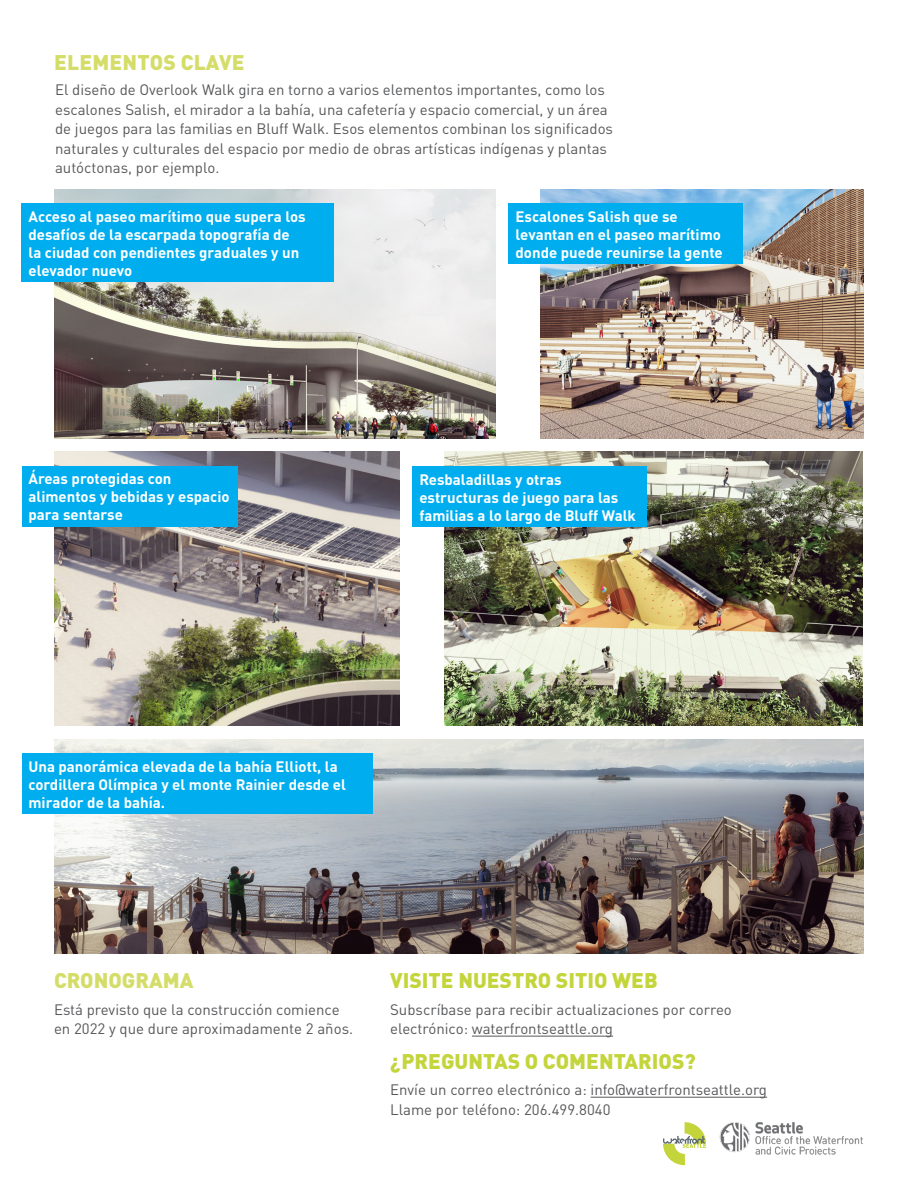
<style>
.page{position:relative;width:918px;height:1188px;background:#fff}
.page>*{position:absolute;margin:0;border:0;box-sizing:border-box;transform-origin:0 0}
.t1{font:900 21px "DINOT";color:#c4d53c}
.t2{font:900 21px "DINOT";letter-spacing:.005em;color:#d4dd68}
.t3{font:15px/19.5px "DINOT";color:#57585a}
.t4{font:700 15px/18px "DINOT";color:#fff}
</style>
<div class="page">
<img style="left:54px;top:189px;width:441px;height:249px">
<img style="left:54px;top:739px;width:809px;height:215px">
<img style="left:54px;top:452px;width:345px;height:274px">
<img style="left:444px;top:452px;width:419px;height:274px">
<img style="left:540px;top:189px;width:324px;height:249px">
<div style="left:22px;top:203px;width:312px;height:79px;background:#00aeef"></div>
<div style="left:22px;top:466px;width:216px;height:61px;background:#00aeef"></div>
<div style="left:509px;top:203px;width:234px;height:61px;background:#00aeef"></div>
<div style="left:413px;top:466px;width:234px;height:61px;background:#00aeef"></div>
<div style="left:22px;top:753px;width:351px;height:61px;background:#00aeef"></div>
<hr style="left:591px;top:1097px;width:176px;height:1px;background:#57585a">
<hr style="left:472px;top:1036px;width:141px;height:1px;background:#57585a">
<svg style="left:663px;top:1122px;width:43px;height:43px"></svg>
<img style="left:719px;top:1122px;width:144px;height:33px">
<p class="t2" style="left:54px;top:48px;width:192px">ELEMENTOS CLAVE</p>
<p class="t3" style="left:55px;top:80px;width:560px">El diseño de Overlook Walk gira en torno a varios elementos importantes, como los escalones Salish, el mirador a la bahía, una cafetería y espacio comercial, y un área de juegos para las familias en Bluff Walk. Esos elementos combinan los significados naturales y culturales del espacio por medio de obras artísticas indígenas y plantas autóctonas, por ejemplo.</p>
<p class="t4" style="left:28px;top:207px;width:279px">Acceso al paseo marítimo que supera los desafíos de la escarpada topografía de la ciudad con pendientes graduales y un elevador nuevo</p>
<p class="t4" style="left:28px;top:469px;width:203px">Áreas protegidas con alimentos y bebidas y espacio para sentarse</p>
<p class="t4" style="left:516px;top:207px;width:209px">Escalones Salish que se levantan en el paseo marítimo donde puede reunirse la gente</p>
<p class="t4" style="left:419px;top:470px;width:218px">Resbaladillas y otras estructuras de juego para las familias a lo largo de Bluff Walk</p>
<p class="t4" style="left:28px;top:757px;width:319px">Una panorámica elevada de la bahía Elliott, la cordillera Olímpica y el monte Rainier desde el mirador de la bahía.</p>
<p class="t2" style="left:54px;top:967px;width:141px">CRONOGRAMA</p>
<p class="t3" style="left:54px;top:999px;width:301px">Está previsto que la construcción comience en 2022 y que dure aproximadamente 2 años.</p>
<p class="t1" style="left:390px;top:967px;width:269px">VISITE NUESTRO SITIO WEB</p>
<p class="t3" style="left:390px;top:999px;width:343px">Subscríbase para recibir actualizaciones por correo electrónico: waterfrontseattle.org</p>
<p class="t1" style="left:390px;top:1047px;width:307px">¿PREGUNTAS O COMENTARIOS?</p>
<p class="t3" style="left:390px;top:1080px;width:378px">Envíe un correo electrónico a: info@waterfrontseattle.org<br>Llame por teléfono: 206.499.8040</p>
</div>
